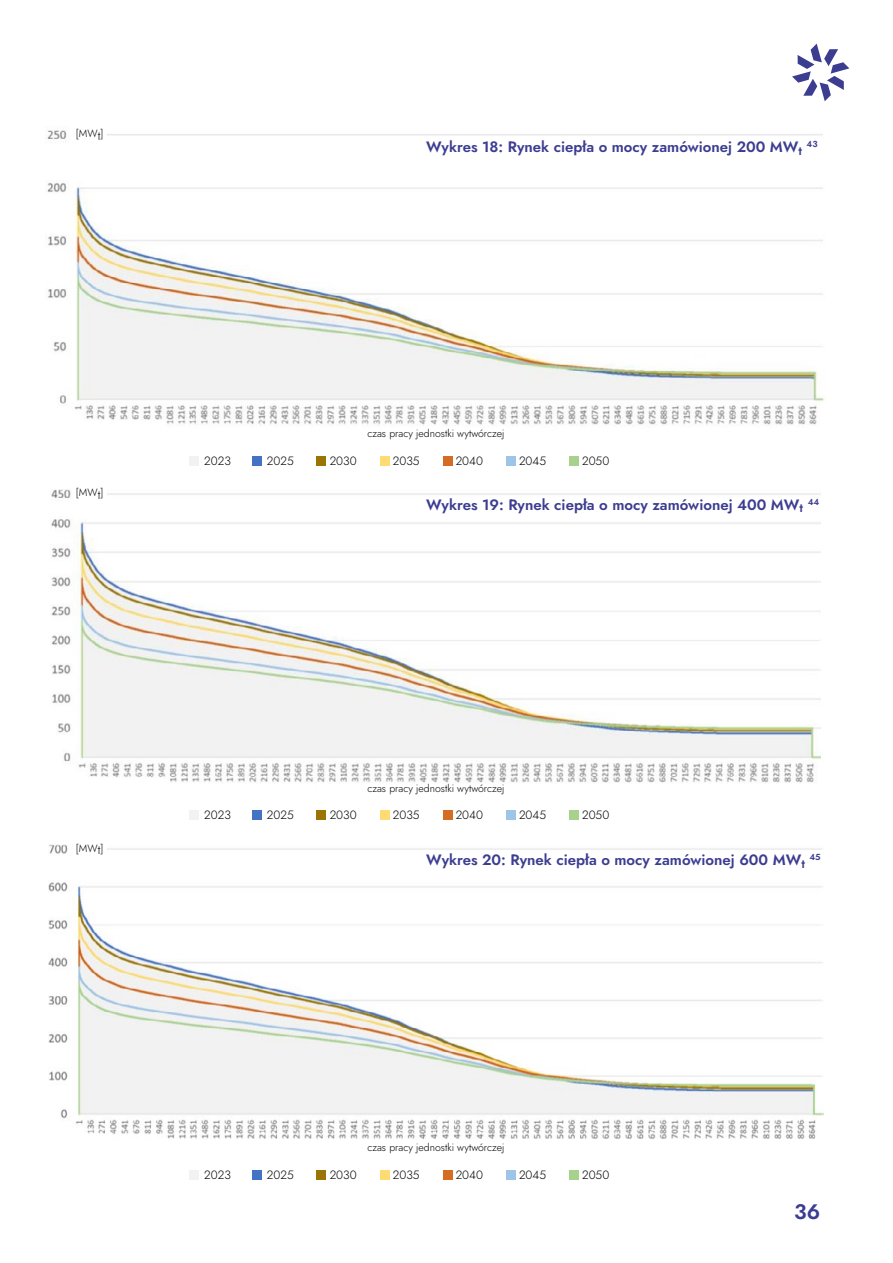
<style>
.page{position:relative;width:893px;height:1263px;background:#fff}
.page>*{position:absolute;margin:0;border:0;box-sizing:border-box;transform-origin:0 0}
.t1{font:600 21px "Jost";color:#3c3d91}
.t2{font:600 15px "Jost";color:#3c3d91}
.t3{font:300 12px "Jost";color:#000}
.t4{font:300 10.5px "Jost";color:#000}
.t5{font:600 8.7px "Jost";color:#3c3d91}
.s1{font-size:12.3px}
</style>
<div class="page">
<svg style="left:792px;top:44px;width:57px;height:57px"></svg>
<img style="left:47px;top:130px;width:778px;height:296px">
<img style="left:51px;top:489px;width:770px;height:294px">
<img style="left:48px;top:844px;width:776px;height:295px">
<div style="left:189px;top:1170px;width:10px;height:10px;background:#f2f2f2"></div>
<div style="left:252px;top:1170px;width:10px;height:10px;background:#4473c5"></div>
<div style="left:316px;top:1170px;width:10px;height:10px;background:#9a7405"></div>
<div style="left:380px;top:1170px;width:10px;height:10px;background:#fedb73"></div>
<div style="left:443px;top:1170px;width:10px;height:10px;background:#d66b23"></div>
<div style="left:506px;top:1170px;width:10px;height:10px;background:#9ec4e8"></div>
<div style="left:569px;top:1170px;width:9px;height:10px;background:#a8d18d"></div>
<div style="left:189px;top:811px;width:10px;height:9px;background:#f2f2f2"></div>
<div style="left:252px;top:811px;width:10px;height:9px;background:#4473c5"></div>
<div style="left:316px;top:811px;width:10px;height:9px;background:#9a7405"></div>
<div style="left:380px;top:811px;width:10px;height:9px;background:#fedb73"></div>
<div style="left:443px;top:811px;width:10px;height:9px;background:#d66b23"></div>
<div style="left:506px;top:811px;width:10px;height:9px;background:#9ec4e8"></div>
<div style="left:569px;top:811px;width:9px;height:9px;background:#a8d18d"></div>
<div style="left:189px;top:456px;width:10px;height:10px;background:#f2f2f2"></div>
<div style="left:252px;top:456px;width:10px;height:10px;background:#4473c5"></div>
<div style="left:316px;top:456px;width:10px;height:10px;background:#9a7405"></div>
<div style="left:380px;top:456px;width:10px;height:10px;background:#fedb73"></div>
<div style="left:443px;top:456px;width:10px;height:10px;background:#d66b23"></div>
<div style="left:506px;top:456px;width:10px;height:10px;background:#9ec4e8"></div>
<div style="left:569px;top:456px;width:9px;height:10px;background:#a8d18d"></div>
<div style="left:75px;top:129px;width:32px;height:12px;background:#fff"></div>
<div style="left:75px;top:488px;width:32px;height:12px;background:#fff"></div>
<div style="left:75px;top:844px;width:32px;height:12px;background:#fff"></div>
<p class="t4" style="left:76px;top:126px;width:29px">[MW<span class="s1">t</span>]</p>
<p class="t2" style="left:426px;top:137px;width:378px">Wykres 18: Rynek ciepła o mocy zamówionej 200 MW<sub>t</sub></p>
<p class="t5" style="left:807px;top:138px;width:13px">43</p>
<p class="t4" style="left:76px;top:486px;width:29px">[MW<span class="s1">t</span>]</p>
<p class="t4" style="left:367px;top:426px;width:139px">czas pracy jednostki wytwórczej</p>
<p class="t3" style="left:204px;top:452px;width:28px">2023</p>
<p class="t3" style="left:267px;top:452px;width:28px">2025</p>
<p class="t3" style="left:330px;top:452px;width:29px">2030</p>
<p class="t3" style="left:393px;top:452px;width:28px">2035</p>
<p class="t3" style="left:456px;top:452px;width:29px">2040</p>
<p class="t3" style="left:519px;top:452px;width:29px">2045</p>
<p class="t3" style="left:582px;top:452px;width:29px">2050</p>
<p class="t2" style="left:426px;top:494px;width:379px">Wykres 19: Rynek ciepła o mocy zamówionej 400 MW<sub>t</sub></p>
<p class="t5" style="left:808px;top:496px;width:13px">44</p>
<p class="t4" style="left:76px;top:841px;width:29px">[MW<span class="s1">t</span>]</p>
<p class="t4" style="left:367px;top:781px;width:139px">czas pracy jednostki wytwórczej</p>
<p class="t3" style="left:204px;top:807px;width:28px">2023</p>
<p class="t3" style="left:267px;top:807px;width:28px">2025</p>
<p class="t3" style="left:330px;top:807px;width:29px">2030</p>
<p class="t3" style="left:393px;top:807px;width:28px">2035</p>
<p class="t3" style="left:456px;top:807px;width:29px">2040</p>
<p class="t3" style="left:519px;top:807px;width:29px">2045</p>
<p class="t3" style="left:582px;top:807px;width:29px">2050</p>
<p class="t2" style="left:426px;top:850px;width:380px">Wykres 20: Rynek ciepła o mocy zamówionej 600 MW<sub>t</sub></p>
<p class="t5" style="left:809px;top:851px;width:13px">45</p>
<p class="t4" style="left:367px;top:1140px;width:139px">czas pracy jednostki wytwórczej</p>
<p class="t3" style="left:204px;top:1166px;width:28px">2023</p>
<p class="t3" style="left:267px;top:1166px;width:28px">2025</p>
<p class="t3" style="left:330px;top:1166px;width:29px">2030</p>
<p class="t3" style="left:393px;top:1166px;width:28px">2035</p>
<p class="t3" style="left:456px;top:1166px;width:29px">2040</p>
<p class="t3" style="left:519px;top:1166px;width:29px">2045</p>
<p class="t3" style="left:582px;top:1166px;width:29px">2050</p>
<h1 class="t1" style="left:794px;top:1197px;width:27px">36</h1>
</div>
